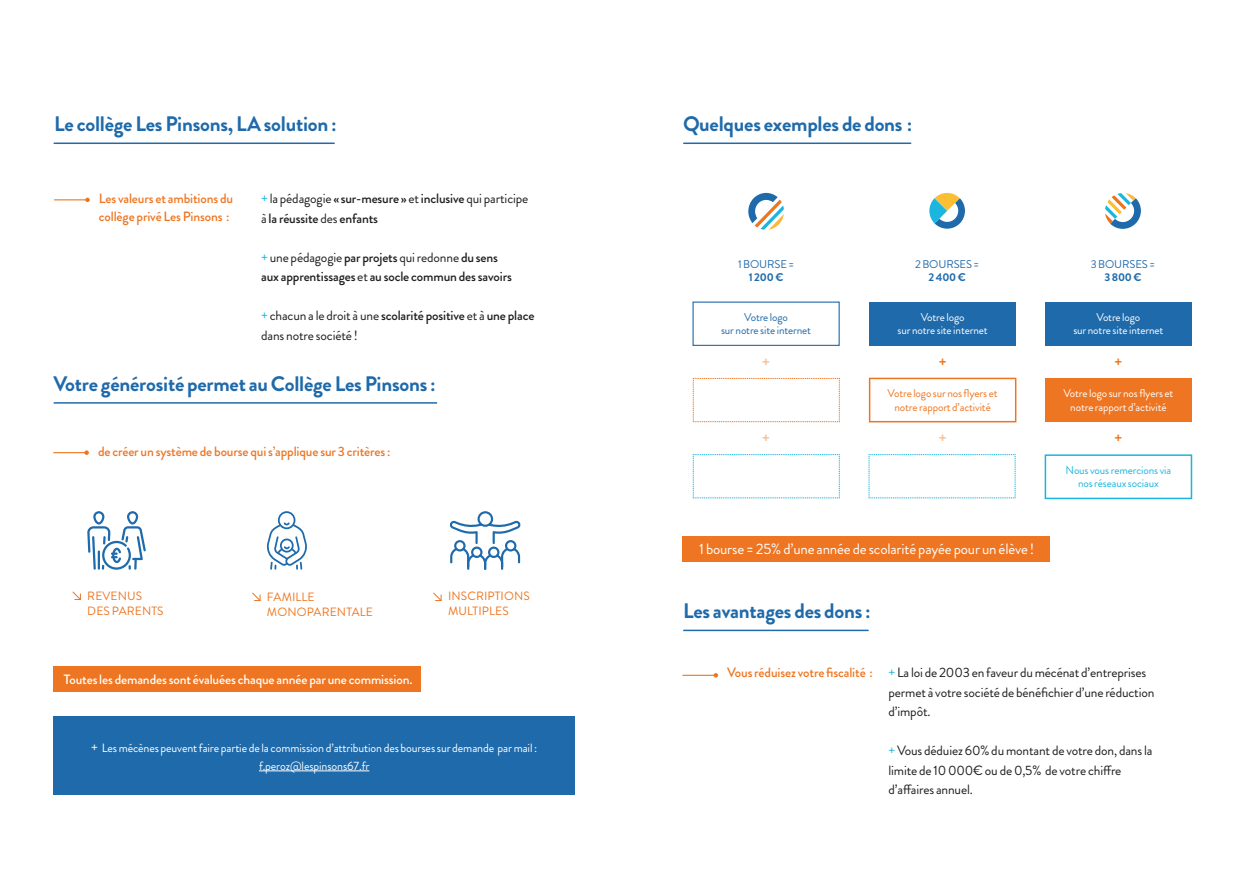
<style>
.page{position:relative;width:1258px;height:895px;background:#fff}
.page>*{position:absolute;margin:0;border:0;box-sizing:border-box;transform-origin:0 0}
.t1{font:700 21px "Brandon Grotesque";letter-spacing:-.01em;color:#1f6aab}
.t2{font:15px "Brandon Grotesque";letter-spacing:-.01em;color:#fff}
.t3{font:700 15px "Brandon Grotesque";color:#ee7521}
.t4{font:700 15px "Brandon Grotesque";color:#f9bf91}
.t5{font:13.5px/19.5px "Brandon Grotesque";letter-spacing:-.01em;color:#1d1d1b}
.t6{font:500 13.5px/19.5px "Brandon Grotesque";letter-spacing:-.01em;color:#1d1d1b}
.t7{font:500 13.5px/18px "Brandon Grotesque";letter-spacing:-.01em;color:#ee7521}
.t8{font:500 13.5px "Brandon Grotesque";letter-spacing:-.01em;color:#fff}
.t9{font:12px "Brandon Grotesque";letter-spacing:-.01em;color:#fff}
.t10{font:12px/15px "Brandon Grotesque";letter-spacing:.01em;color:#ee7521}
.t11{font:11.25px/13.5px "Brandon Grotesque";letter-spacing:-.01em;color:#fff;text-align:center}
.t12{font:11.25px "Brandon Grotesque";letter-spacing:-.01em;color:#1f6aab}
.t13{font:11.25px/13.5px "Brandon Grotesque";letter-spacing:-.01em;color:#ee7521;text-align:center}
.t14{font:11.25px/13.5px "Brandon Grotesque";letter-spacing:-.01em;color:#1bb6e0;text-align:center}
.t15{font:700 11.25px "Brandon Grotesque";letter-spacing:-.01em;color:#1f6aab}
.s1{font-weight:400;color:#1bb6e0}
.s2{font-weight:400}
.s3{color:#1bb6e0}
.s4{font-weight:500}
.s5{font-size:13.5px}
</style>
<div class="page">
<div style="left:53px;top:666px;width:367px;height:25px;background:#ee7521"></div>
<div style="left:682px;top:536px;width:367px;height:26px;background:#ee7521"></div>
<div style="left:692px;top:301px;width:147px;height:45px;border:1px solid #1f6aab"></div>
<div style="left:869px;top:302px;width:146px;height:43px;background:#1f6aab"></div>
<div style="left:1045px;top:302px;width:146px;height:43px;background:#1f6aab"></div>
<div style="left:868px;top:377px;width:148px;height:45px;border:2px solid #ee7521"></div>
<div style="left:1045px;top:378px;width:146px;height:43px;background:#ee7521"></div>
<svg style="left:693px;top:378px;width:147px;height:44px"></svg>
<svg style="left:693px;top:454px;width:147px;height:44px"></svg>
<svg style="left:868px;top:454px;width:147px;height:44px"></svg>
<svg style="left:748px;top:193px;width:36px;height:37px"></svg>
<svg style="left:1105px;top:193px;width:35px;height:36px"></svg>
<svg style="left:929px;top:193px;width:36px;height:36px"></svg>
<svg style="left:87px;top:511px;width:59px;height:58px"></svg>
<hr style="left:54px;top:142px;width:280px;height:2px;background:#1f6aab">
<hr style="left:54px;top:402px;width:382px;height:1px;background:#1f6aab">
<hr style="left:54px;top:199px;width:33px;height:1px;background:#ee7521">
<svg style="left:85px;top:197px;width:5px;height:5px"></svg>
<hr style="left:53px;top:452px;width:34px;height:1px;background:#ee7521">
<svg style="left:84px;top:450px;width:5px;height:5px"></svg>
<hr style="left:682px;top:674px;width:33px;height:1px;background:#ee7521">
<svg style="left:713px;top:673px;width:5px;height:4px"></svg>
<hr style="left:683px;top:142px;width:227px;height:2px;background:#1f6aab">
<hr style="left:683px;top:629px;width:185px;height:2px;background:#1f6aab">
<svg style="left:72px;top:591px;width:9px;height:9px"></svg>
<svg style="left:252px;top:592px;width:9px;height:9px"></svg>
<svg style="left:433px;top:592px;width:9px;height:9px"></svg>
<svg style="left:266px;top:511px;width:41px;height:58px"></svg>
<div style="left:53px;top:716px;width:522px;height:79px;background:#1f6aab"></div>
<hr style="left:259px;top:770px;width:110px;height:1px;background:#fff">
<div style="left:1044px;top:454px;width:148px;height:45px;border:2px solid #1bb6e0"></div>
<svg style="left:450px;top:511px;width:70px;height:59px"></svg>
<p class="t1" style="left:54px;top:109px;width:284px">Le collège Les Pinsons, LA solution :</p>
<p class="t7" style="left:99px;top:190px;width:136px">Les valeurs et ambitions du collège privé Les Pinsons :</p>
<p class="t6" style="left:261px;top:189px;width:269px"><span class="s1">+</span> <span class="s2">la pédagogie</span> «sur-mesure» <span class="s2">et</span> inclusive <span class="s2">qui participe à</span> la réussite <span class="s2">des</span> enfants</p>
<p class="t6" style="left:261px;top:248px;width:252px"><span class="s1">+</span> <span class="s2">une pédagogie</span> par projets <span class="s2">qui redonne</span> du sens aux apprentissages <span class="s2">et</span> au socle commun des savoirs</p>
<p class="t5" style="left:261px;top:306px;width:275px"><span class="s3">+</span> chacun a le droit à une <span class="s4">scolarité positive</span> et à <span class="s4">une place </span>dans notre société !</p>
<p class="t1" style="left:53px;top:368px;width:384px">Votre générosité permet au Collège Les Pinsons :</p>
<p class="t7" style="left:98px;top:443px;width:294px">de créer un système de bourse qui s’applique sur 3 critères :</p>
<p class="t10" style="left:87px;top:588px;width:78px">REVENUS<br>DES PARENTS</p>
<p class="t10" style="left:267px;top:589px;width:107px">FAMILLE<br>MONOPARENTALE</p>
<p class="t10" style="left:448px;top:588px;width:83px">INSCRIPTIONS</p>
<p class="t10" style="left:448px;top:603px;width:62px">MULTIPLES</p>
<p class="t8" style="left:64px;top:669px;width:350px">Toutes les demandes sont évaluées chaque année par une commission.</p>
<p class="t9" style="left:91px;top:739px;width:447px"><span class="s5">+</span> Les mécènes peuvent faire partie de la commission d’attribution des bourses sur demande par mail :</p>
<p class="t9" style="left:259px;top:757px;width:112px">f.peroz@lespinsons67.fr</p>
<p class="t1" style="left:683px;top:109px;width:231px">Quelques exemples de dons :</p>
<p class="t12" style="left:738px;top:256px;width:58px">1 BOURSE =</p>
<p class="t12" style="left:915px;top:256px;width:66px">2 BOURSES =</p>
<p class="t12" style="left:1090px;top:256px;width:66px">3 BOURSES =</p>
<p class="t15" style="left:748px;top:269px;width:36px">1 200 €</p>
<p class="t15" style="left:928px;top:269px;width:39px">2 400 €</p>
<p class="t15" style="left:1104px;top:269px;width:39px">3 800 €</p>
<p class="t12" style="left:744px;top:309px;width:45px">Votre logo</p>
<p class="t12" style="left:721px;top:323px;width:92px">sur notre site internet</p>
<p class="t11" style="left:897px;top:310px;width:92px">Votre logo<br>sur notre site internet</p>
<p class="t11" style="left:1073px;top:310px;width:92px">Votre logo<br>sur notre site internet</p>
<p class="t4" style="left:762px;top:352px;width:10px">+</p>
<p class="t3" style="left:938px;top:352px;width:10px">+</p>
<p class="t3" style="left:1114px;top:352px;width:10px">+</p>
<p class="t13" style="left:887px;top:387px;width:111px">Votre logo sur nos flyers et notre rapport d’activité</p>
<p class="t11" style="left:1063px;top:387px;width:111px">Votre logo sur nos flyers et notre rapport d’activité</p>
<p class="t4" style="left:762px;top:427px;width:10px">+</p>
<p class="t4" style="left:938px;top:427px;width:10px">+</p>
<p class="t3" style="left:1114px;top:427px;width:10px">+</p>
<p class="t14" style="left:1065px;top:463px;width:107px">Nous vous remercions via nos réseaux sociaux</p>
<p class="t2" style="left:699px;top:539px;width:337px">1 bourse = 25% d’une année de scolarité payée pour un élève !</p>
<p class="t1" style="left:683px;top:596px;width:189px">Les avantages des dons :</p>
<p class="t7" style="left:727px;top:664px;width:147px">Vous réduisez votre fiscalité :</p>
<p class="t5" style="left:888px;top:663px;width:267px"><span class="s3">+</span> La loi de 2003 en faveur du mécénat d’entreprises permet à votre société de bénéfichier d’une réduction d’impôt.</p>
<p class="t5" style="left:888px;top:741px;width:265px"><span class="s3">+</span>Vous déduiez 60% du montant de votre don, dans la limite de 10 000€ ou de 0,5% de votre chiffre d’affaires annuel.</p>
</div>
